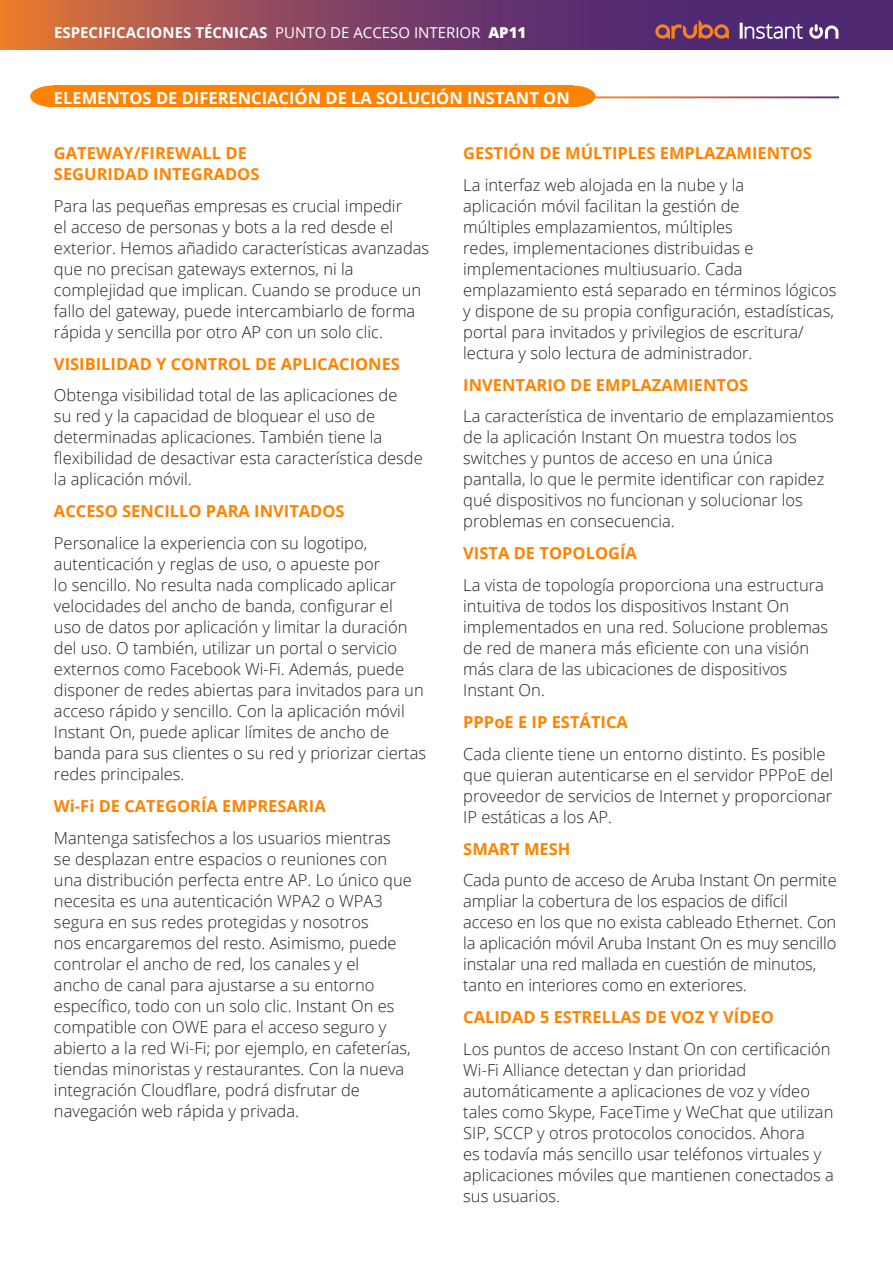
<style>
.page{position:relative;width:893px;height:1263px;background:#fff}
.page>*{position:absolute;margin:0;border:0;box-sizing:border-box;transform-origin:0 0}
.Technical_Specificat{font:300 16.5px/21px "Open Sans";color:#231f20}
.Technical_Specificat-2{font:700 16.5px/21px "Open Sans";color:#ff8300}
.Body__Head_11_14_Bol{font:700 16.5px "Open Sans";color:#fff}
.t1{font:700 15px "Open Sans";color:#fff}
.s1{font-weight:400}
.s2{font-weight:800}
</style>
<div class="page">
<svg style="left:0;top:0;width:893px;height:49px;background:#804261"></svg>
<svg style="left:655px;top:20px;width:74px;height:19px"></svg>
<svg style="left:809px;top:24px;width:29px;height:15px"></svg>
<hr style="left:740px;top:23px;width:3px;height:16px;background:#fff">
<svg style="left:745px;top:24px;width:58px;height:15px"></svg>
<div style="left:550px;top:86px;width:45px;height:21px;background:#ff8300;border-radius:50%"></div>
<div style="left:30px;top:86px;width:46px;height:21px;background:#ff8300;border-radius:50%"></div>
<div style="left:53px;top:86px;width:520px;height:21px;background:#ff8300"></div>
<hr style="left:578px;top:96px;width:261px;height:2px;background:#fff">
<p class="t1" style="left:54px;top:22px;width:474px">ESPECIFICACIONES TÉCNICAS <span class="s1">PUNTO DE ACCESO INTERIOR</span> <span class="s2">AP11</span></p>
<p class="Body__Head_11_14_Bol" style="left:54px;top:86px;width:517px">ELEMENTOS DE DIFERENCIACIÓN DE LA SOLUCIÓN INSTANT ON</p>
<p class="Technical_Specificat-2" style="left:54px;top:142px;width:207px">GATEWAY/FIREWALL DE<br>SEGURIDAD INTEGRADOS</p>
<p class="Technical_Specificat" style="left:54px;top:195px;width:377px">Para las pequeñas empresas es crucial impedir<br>el acceso de personas y bots a la red desde el exterior. Hemos añadido características avanzadas que no precisan gateways externos, ni la complejidad que implican. Cuando se produce un fallo del gateway, puede intercambiarlo de forma rápida y sencilla por otro AP con un solo clic.</p>
<p class="Technical_Specificat-2" style="left:54px;top:353px;width:348px">VISIBILIDAD Y CONTROL DE APLICACIONES</p>
<p class="Technical_Specificat" style="left:54px;top:384px;width:370px">Obtenga visibilidad total de las aplicaciones de<br>su red y la capacidad de bloquear el uso de determinadas aplicaciones. También tiene la flexibilidad de desactivar esta característica desde la aplicación móvil.</p>
<p class="Technical_Specificat-2" style="left:54px;top:500px;width:292px">ACCESO SENCILLO PARA INVITADOS</p>
<p class="Technical_Specificat" style="left:54px;top:532px;width:374px">Personalice la experiencia con su logotipo, autenticación y reglas de uso, o apueste por<br>lo sencillo. No resulta nada complicado aplicar velocidades del ancho de banda, configurar el<br>uso de datos por aplicación y limitar la duración del uso. O también, utilizar un portal o servicio externos como Facebook Wi-Fi. Además, puede disponer de redes abiertas para invitados para un acceso rápido y sencillo. Con la aplicación móvil Instant On, puede aplicar límites de ancho de banda para sus clientes o su red y priorizar ciertas redes principales.</p>
<p class="Technical_Specificat-2" style="left:54px;top:795px;width:273px">Wi-Fi DE CATEGORÍA EMPRESARIA</p>
<p class="Technical_Specificat" style="left:54px;top:827px;width:359px">Mantenga satisfechos a los usuarios mientras<br>se desplazan entre espacios o reuniones con una distribución perfecta entre AP. Lo único que necesita es una autenticación WPA2 o WPA3 segura en sus redes protegidas y nosotros<br>nos encargaremos del resto. Asimismo, puede controlar el ancho de red, los canales y el<br>ancho de canal para ajustarse a su entorno específico, todo con un solo clic. Instant On es compatible con OWE para el acceso seguro y abierto a la red Wi-Fi; por ejemplo, en cafeterías, tiendas minoristas y restaurantes. Con la nueva integración Cloudflare, podrá disfrutar de navegación web rápida y privada.</p>
<p class="Technical_Specificat-2" style="left:463px;top:142px;width:350px">GESTIÓN DE MÚLTIPLES EMPLAZAMIENTOS</p>
<p class="Technical_Specificat" style="left:463px;top:174px;width:375px">La interfaz web alojada en la nube y la<br>aplicación móvil facilitan la gestión de<br>múltiples emplazamientos, múltiples<br>redes, implementaciones distribuidas e implementaciones multiusuario. Cada emplazamiento está separado en términos lógicos y dispone de su propia configuración, estadísticas, portal para invitados y privilegios de escritura/ lectura y solo lectura de administrador.</p>
<p class="Technical_Specificat-2" style="left:463px;top:374px;width:286px">INVENTARIO DE EMPLAZAMIENTOS</p>
<p class="Technical_Specificat" style="left:463px;top:405px;width:372px">La característica de inventario de emplazamientos de la aplicación Instant On muestra todos los switches y puntos de acceso en una única pantalla, lo que le permite identificar con rapidez qué dispositivos no funcionan y solucionar los problemas en consecuencia.</p>
<p class="Technical_Specificat-2" style="left:463px;top:542px;width:175px">VISTA DE TOPOLOGÍA</p>
<p class="Technical_Specificat" style="left:463px;top:574px;width:367px">La vista de topología proporciona una estructura intuitiva de todos los dispositivos Instant On implementados en una red. Solucione problemas de red de manera más eficiente con una visión más clara de las ubicaciones de dispositivos Instant On.</p>
<p class="Technical_Specificat-2" style="left:463px;top:711px;width:166px">PPPoE E IP ESTÁTICA</p>
<p class="Technical_Specificat" style="left:463px;top:743px;width:371px">Cada cliente tiene un entorno distinto. Es posible que quieran autenticarse en el servidor PPPoE del proveedor de servicios de Internet y proporcionar IP estáticas a los AP.</p>
<p class="Technical_Specificat-2" style="left:463px;top:838px;width:109px">SMART MESH</p>
<p class="Technical_Specificat" style="left:463px;top:869px;width:375px">Cada punto de acceso de Aruba Instant On permite ampliar la cobertura de los espacios de difícil acceso en los que no exista cableado Ethernet. Con la aplicación móvil Aruba Instant On es muy sencillo instalar una red mallada en cuestión de minutos, tanto en interiores como en exteriores.</p>
<p class="Technical_Specificat-2" style="left:463px;top:1006px;width:312px">CALIDAD 5 ESTRELLAS DE VOZ Y VÍDEO</p>
<p class="Technical_Specificat" style="left:463px;top:1038px;width:372px">Los puntos de acceso Instant On con certificación Wi-Fi Alliance detectan y dan prioridad automáticamente a aplicaciones de voz y vídeo tales como Skype, FaceTime y WeChat que utilizan SIP, SCCP y otros protocolos conocidos. Ahora<br>es todavía más sencillo usar teléfonos virtuales y aplicaciones móviles que mantienen conectados a sus usuarios.</p>
</div>
